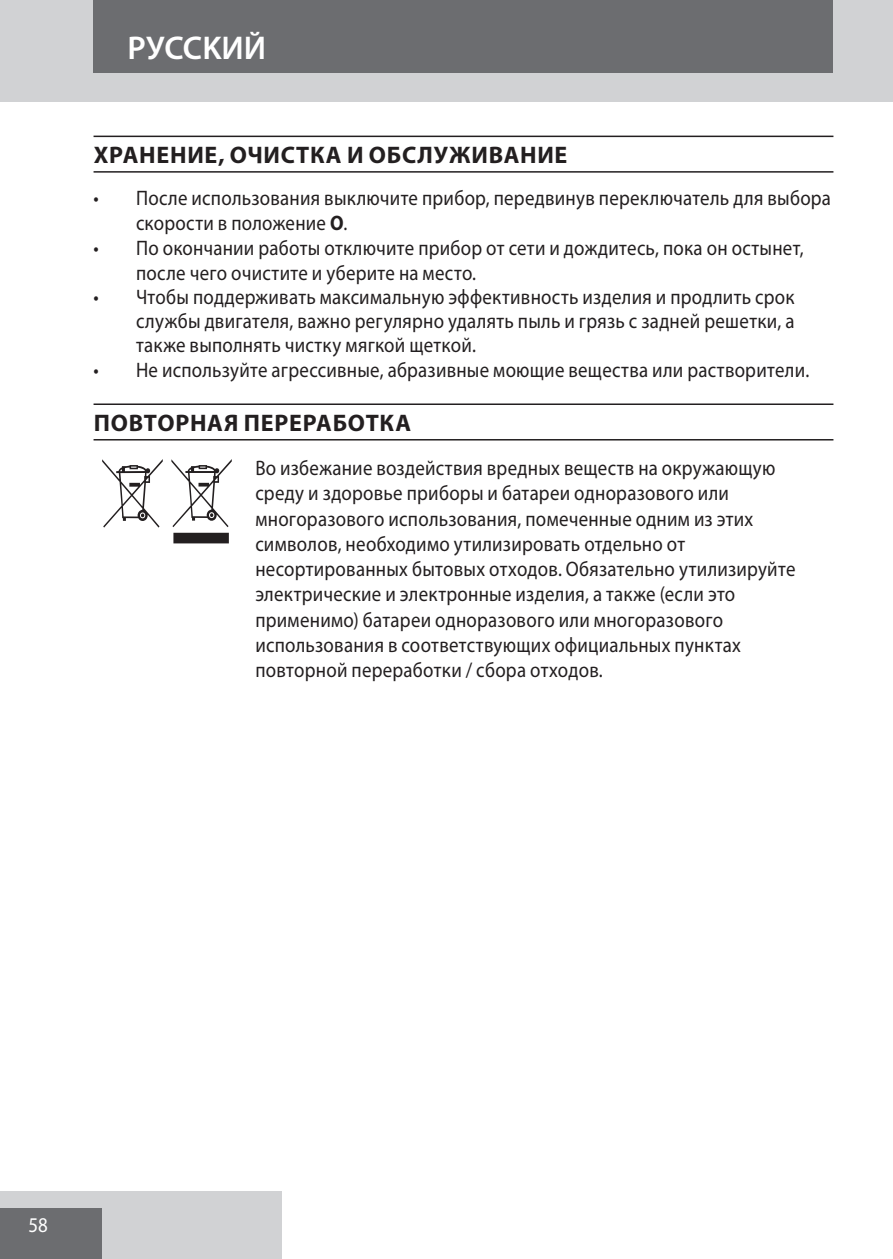
<style>
.page{position:relative;width:893px;height:1259px;background:#fff}
.page>*{position:absolute;margin:0;border:0;box-sizing:border-box;transform-origin:0 0}
.default{font:120px "Myriad Mine";color:#231f20;scale:.9 1}
.t1{font:600 33px "Myriad Pro";color:#fff}
.heading{font:700 24px "Myriad Pro";letter-spacing:.03em;color:#231f20}
.default-2{font:21px/25.2px "Myriad Pro";letter-spacing:.015em;color:#231f20;scale:.9 1}
.t2{font:21px "Myriad Pro";color:#fff;scale:.9 1}
.s1{font-weight:700}
</style>
<div class="page">
<div style="left:0;top:0;width:893px;height:102px;background:#d1d2d4"></div>
<div style="left:0;top:1191px;width:282px;height:68px;background:#d1d2d4"></div>
<div style="left:0;top:1208px;width:102px;height:51px;background:#6c6d70"></div>
<div style="left:94px;top:0;width:739px;height:73px;background:#6c6d70"></div>
<hr style="left:94px;top:136px;width:739px;height:1px;background:#231f20">
<hr style="left:94px;top:171px;width:739px;height:2px;background:#231f20">
<hr style="left:94px;top:403px;width:739px;height:2px;background:#231f20">
<hr style="left:94px;top:439px;width:739px;height:1px;background:#231f20">
<p class="t1" style="left:128px;top:29px;width:140px">PУCCKИЙ</p>
<p class="heading" style="left:94px;top:141px;width:475px">ХРАНЕНИЕ, ОЧИСТКА И ОБСЛУЖИВАНИЕ</p>
<p class="default-2" style="left:136px;top:186px;width:774px;text-indent:-43px">• После использования выключите прибор, передвинув переключатель для выбора скорости в положение <span class="s1">O</span>.</p>
<p class="default-2" style="left:136px;top:236px;width:743px;text-indent:-43px">• По окончании работы отключите прибор от сети и дождитесь, пока он остынет, после чего очистите и уберите на место.</p>
<p class="default-2" style="left:136px;top:286px;width:733px;line-height:24px;text-align:justify;text-indent:-43px">• Чтобы поддерживать максимальную эффективность изделия и продлить срок службы двигателя, важно регулярно удалять пыль и грязь с задней решетки, а также выполнять чистку мягкой щеткой.</p>
<p class="default-2" style="left:94px;top:357px;width:797px">• Не используйте агрессивные, абразивные моющие вещества или растворители.</p>
<p class="heading" style="left:94px;top:409px;width:319px">ПОВТОРНАЯ ПЕРЕРАБОТКА</p>
<p class="default" style="left:102px;top:442px;width:151px">W</p>
<p class="default-2" style="left:255px;top:456px;width:602px">Во избежание воздействия вредных веществ на окружающую среду и здоровье приборы и батареи одноразового или многоразового использования, помеченные одним из этих символов, необходимо утилизировать отдельно от несортированных бытовых отходов. Обязательно утилизируйте электрические и электронные изделия, а также (если это применимо) батареи одноразового или многоразового использования в соответствующих официальных пунктах повторной переработки / сбора отходов.</p>
<p class="t2" style="left:29px;top:1213px;width:23px">58</p>
</div>
